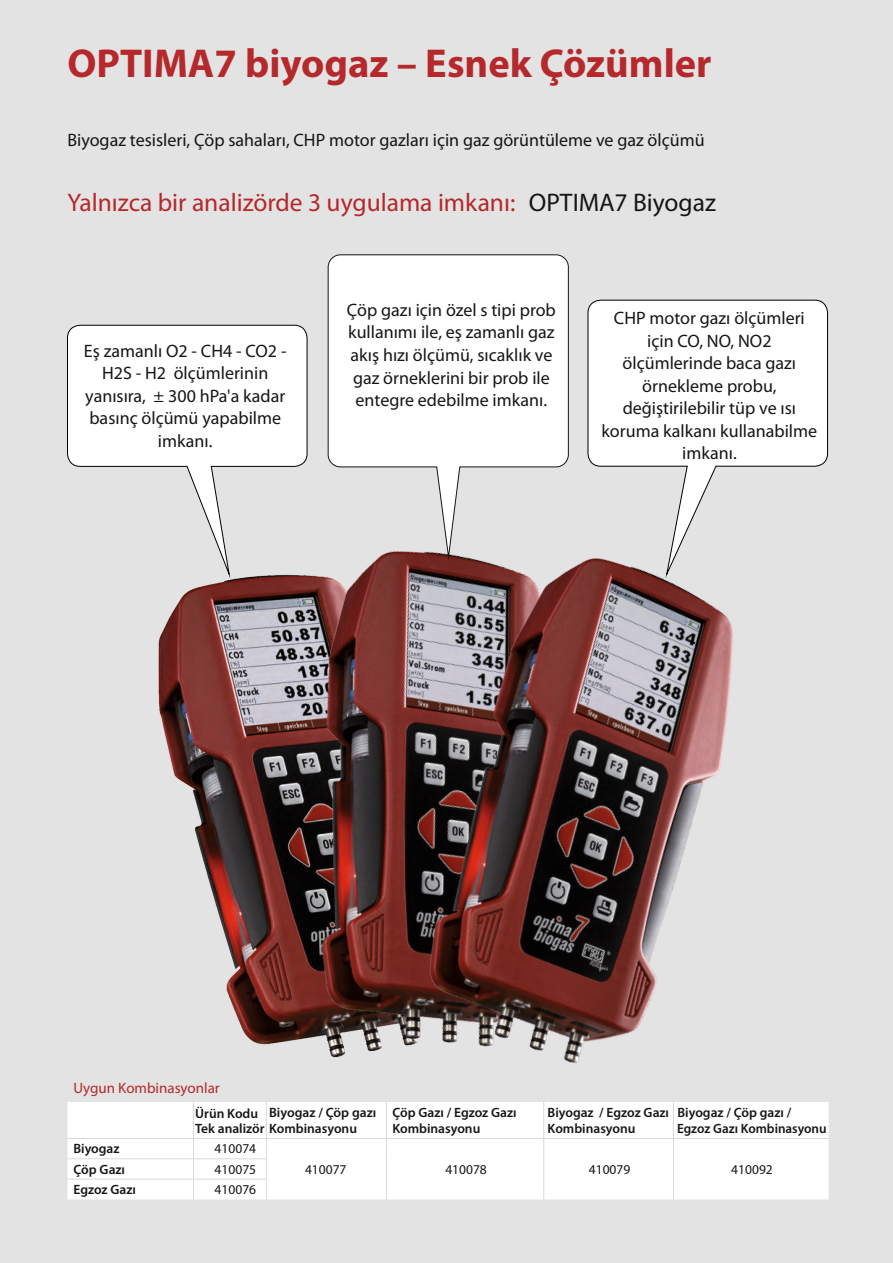
<style>
.page{position:relative;width:893px;height:1263px;background:#e3e3e3}
.page>*{position:absolute;margin:0;border:0;box-sizing:border-box;transform-origin:0 0}
.t1{font:700 40.5px "Myriad Pro";color:#b5282c}
.t2{font:25.5px "Myriad Pro";color:#b5282c}
.t3{font:18px/22.5px "Myriad Pro";color:#151616;text-align:center}
.t4{font:15px "Myriad Pro";color:#b5282c}
.t5{font:600 13.5px/16.2px "Myriad Pro";color:#151616}
.t6{font:13.5px "Myriad Pro";color:#151616}
.s1{color:#151616}
</style>
<div class="page">
<img style="left:158px;top:583px;width:60px;height:329px">
<img style="left:218px;top:575px;width:104px;height:470px">
<img style="left:322px;top:560px;width:411px;height:504px">
<svg style="left:588px;top:300px;width:240px;height:277px;fill:#fff"></svg>
<svg style="left:67px;top:325px;width:240px;height:250px;fill:#fff"></svg>
<div style="left:67px;top:1102px;width:762px;height:97px;background:#fff"></div>
<hr style="left:193px;top:1102px;width:1px;height:36px;background:#d9d9da">
<hr style="left:266px;top:1102px;width:1px;height:36px;background:#d9d9da">
<hr style="left:386px;top:1102px;width:1px;height:36px;background:#d9d9da">
<hr style="left:543px;top:1102px;width:1px;height:36px;background:#d9d9da">
<hr style="left:673px;top:1102px;width:1px;height:36px;background:#d9d9da">
<hr style="left:67px;top:1138px;width:91px;height:1px;background:#d9d9da">
<hr style="left:158px;top:1138px;width:105px;height:1px;background:#d9d9da">
<hr style="left:263px;top:1138px;width:123px;height:1px;background:#d9d9da">
<hr style="left:386px;top:1138px;width:158px;height:1px;background:#d9d9da">
<hr style="left:544px;top:1138px;width:129px;height:1px;background:#d9d9da">
<hr style="left:673px;top:1138px;width:156px;height:1px;background:#d9d9da">
<svg style="left:386px;top:1139px;width:1px;height:60px"></svg>
<svg style="left:543px;top:1139px;width:1px;height:60px"></svg>
<svg style="left:673px;top:1139px;width:1px;height:60px"></svg>
<hr style="left:67px;top:1158px;width:91px;height:1px;background:#d9d9da">
<hr style="left:158px;top:1158px;width:108px;height:1px;background:#d9d9da">
<hr style="left:67px;top:1179px;width:91px;height:1px;background:#d9d9da">
<hr style="left:158px;top:1179px;width:108px;height:1px;background:#d9d9da">
<svg style="left:193px;top:1139px;width:1px;height:60px"></svg>
<svg style="left:266px;top:1139px;width:1px;height:60px"></svg>
<svg style="left:328px;top:254px;width:241px;height:306px;fill:#fff"></svg>
<h1 class="t1" style="left:67px;top:47px;width:646px">OPTIMA7 biyogaz – Esnek Çözümler</h1>
<p class="t3" style="left:67px;top:130px;width:639px">Biyogaz tesisleri, Çöp sahaları, CHP motor gazları için gaz görüntüleme ve gaz ölçümü</p>
<h2 class="t2" style="left:67px;top:192px;width:650px">Yalnızca bir analizörde 3 uygulama imkanı: <span class="s1">OPTIMA7 Biyogaz</span></h2>
<p class="t3" style="left:84px;top:341px;width:204px">Eş zamanlı O2 - CH4 - CO2 -<br>H2S - H2 ölçümlerinin yanısıra, ± 300 hPa'a kadar basınç ölçümü yapabilme imkanı.</p>
<p class="t3" style="left:347px;top:300px;width:210px">Çöp gazı için özel s tipi prob kullanımı ile, eş zamanlı gaz akış hızı ölçümü, sıcaklık ve gaz örneklerini bir prob ile entegre edebilme imkanı.</p>
<p class="t3" style="left:601px;top:309px;width:217px">CHP motor gazı ölçümleri için CO, NO, NO2 ölçümlerinde baca gazı örnekleme probu, değiştirilebilir tüp ve ısı koruma kalkanı kullanabilme imkanı.</p>
<p class="t4" style="left:73px;top:1081px;width:148px">Uygun Kombinasyonlar</p>
<p class="t5" style="left:195px;top:1107px;width:163px;line-height:14.7px">Ürün Kodu<br>Tek analizör Kombinasyonu</p>
<p class="t5" style="left:269px;top:1105px;width:109px">Biyogaz / Çöp gazı</p>
<p class="t5" style="left:392px;top:1105px;width:126px">Çöp Gazı / Egzoz Gazı<br>Kombinasyonu</p>
<p class="t5" style="left:548px;top:1105px;width:123px">Biyogaz / Egzoz Gazı<br>Kombinasyonu</p>
<p class="t5" style="left:677px;top:1105px;width:151px;line-height:17px">Biyogaz / Çöp gazı /<br>Egzoz Gazı Kombinasyonu</p>
<p class="t5" style="left:73px;top:1142px;width:48px">Biyogaz</p>
<p class="t6" style="left:215px;top:1143px;width:43px">410074</p>
<p class="t5" style="left:73px;top:1162px;width:53px">Çöp Gazı</p>
<p class="t6" style="left:215px;top:1163px;width:43px">410075</p>
<p class="t6" style="left:305px;top:1163px;width:43px">410077</p>
<p class="t6" style="left:445px;top:1163px;width:43px">410078</p>
<p class="t6" style="left:589px;top:1163px;width:43px">410079</p>
<p class="t6" style="left:731px;top:1163px;width:43px">410092</p>
<p class="t5" style="left:73px;top:1182px;width:64px">Egzoz Gazı</p>
<p class="t6" style="left:215px;top:1184px;width:43px">410076</p>
</div>
